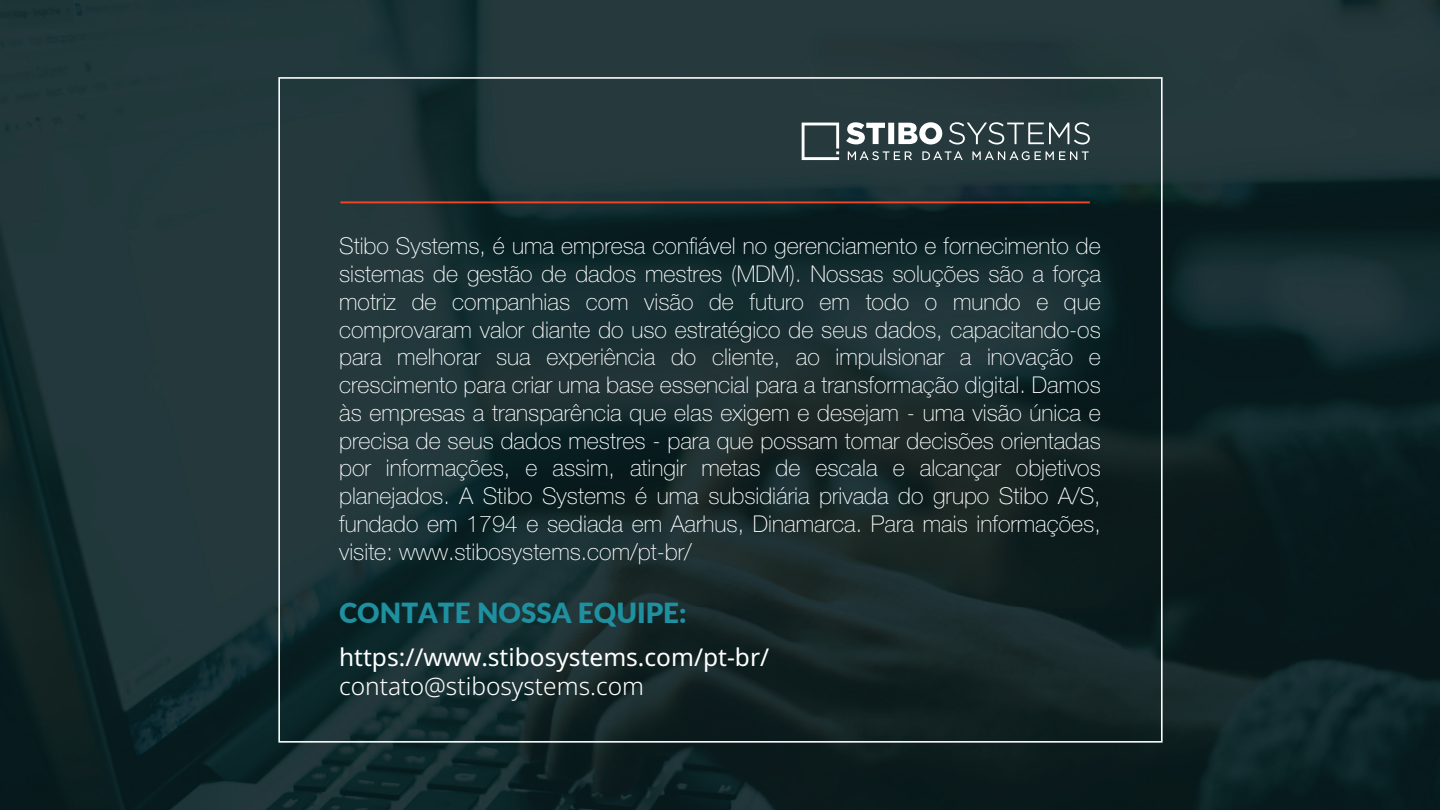
<style>
.page{position:relative;width:1440px;height:810px;background:#fff}
.page>*{position:absolute;margin:0;border:0;box-sizing:border-box;transform-origin:0 0}
.t1{font:900 27.75px "Lato";color:#1e909f}
.t2{font:24.45px "Noto Sans";color:#fff}
.t3{font:300 24.45px "Noto Sans";color:#fff}
.t4{font:100 23.1px/27.8px "Helvetica Neue LT Std";color:#fff;text-align:justify}
</style>
<div class="page">
<img style="left:0;top:0;width:1440px;height:810px">
<hr style="left:340px;top:201px;width:750px;height:2px;background:#ef4522">
<svg style="left:802px;top:122px;width:288px;height:38px"></svg>
<p class="t4" style="left:339px;top:232px;width:763px">Stibo Systems, é uma empresa confiável no gerenciamento e fornecimento de sistemas de gestão de dados mestres (MDM). Nossas soluções são a força motriz de companhias com visão de futuro em todo o mundo e que comprovaram valor diante do uso estratégico de seus dados, capacitando-os para melhorar sua experiência do cliente, ao impulsionar a inovação e crescimento para criar uma base essencial para a transformação digital. Damos às empresas a transparência que elas exigem e desejam - uma visão única e precisa de seus dados mestres - para que possam tomar decisões orientadas por informações, e assim, atingir metas de escala e alcançar objetivos planejados. A Stibo Systems é uma subsidiária privada do grupo Stibo A/S, fundado em 1794 e sediada em Aarhus, Dinamarca. Para mais informações, visite: www.stibosystems.com/pt-br/</p>
<p class="t1" style="left:339px;top:592px;width:349px">CONTATE NOSSA EQUIPE:</p>
<p class="t2" style="left:339px;top:640px;width:432px">https://www.stibosystems.com/pt-br/</p>
<p class="t3" style="left:339px;top:669px;width:306px">contato@stibosystems.com</p>
</div>
